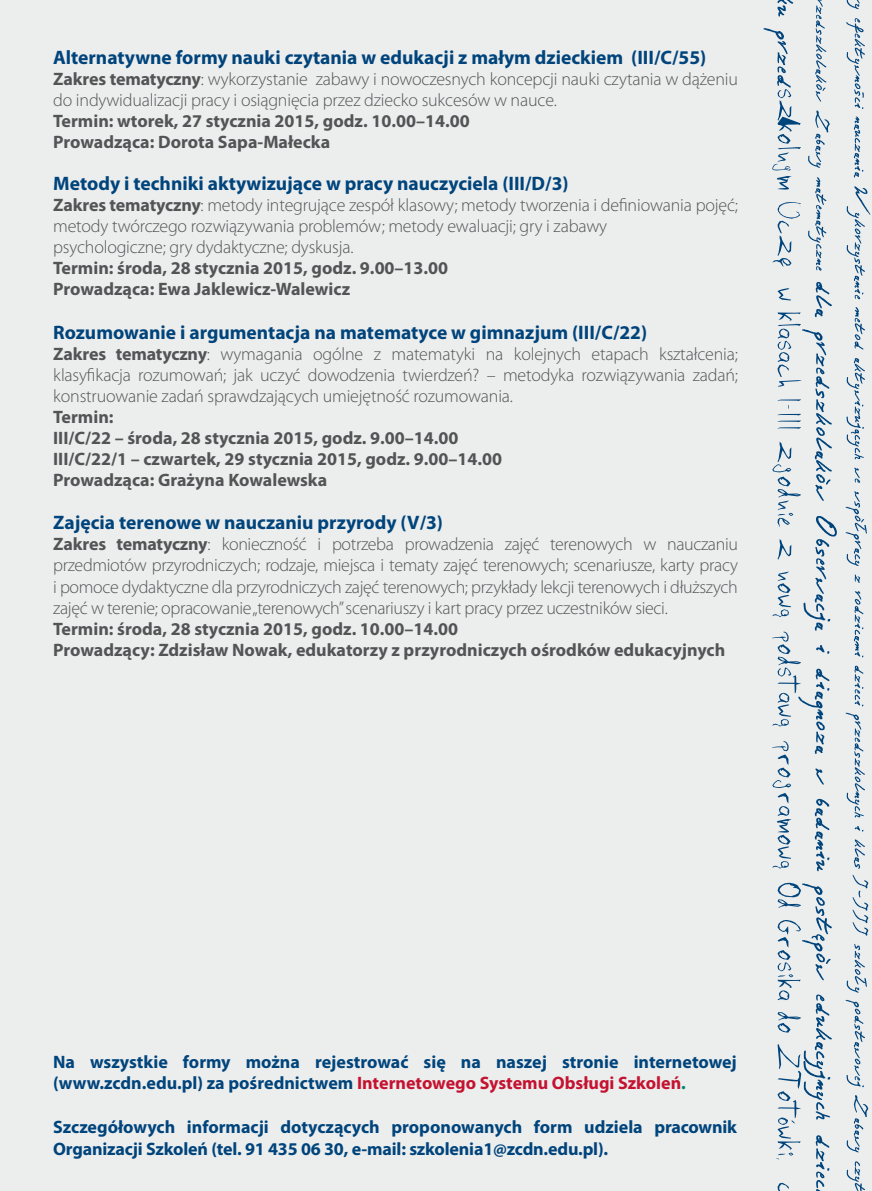
<style>
.page{position:relative;width:872px;height:1191px;background:#eceded}
.page>*{position:absolute;margin:0;border:0;box-sizing:border-box;transform-origin:0 0}
.t1{font:700 19.5px "Myriad Pro";color:#00447c}
.t2{font:300 18px/21px "Myriad Pro";letter-spacing:-.01em;color:#545456}
.t3{font:700 18px/21px "Myriad Pro";color:#545456}
.t4{font:700 18px/21.8px "Myriad Pro";color:#00447c}
.s1{font-weight:700}
.s2{color:#c41230}
.s3{color:#008170}
</style>
<div class="page">
<svg style="left:763px;top:0;width:35px;height:1191px"></svg>
<svg style="left:798px;top:0;width:39px;height:1191px"></svg>
<svg style="left:845px;top:0;width:25px;height:1191px"></svg>
<p class="t1" style="left:53px;top:44px;width:654px">Alternatywne formy nauki czytania w edukacji z małym dzieckiem (III/C/55)</p>
<p class="t2" style="left:53px;top:68px;width:686px"><span class="s1">Zakres tematyczny</span>: wykorzystanie zabawy i nowoczesnych koncepcji nauki czytania w dążeniu do indywidualizacji pracy i osiągnięcia przez dziecko sukcesów w nauce.</p>
<p class="t3" style="left:53px;top:109px;width:418px">Termin: wtorek, 27 stycznia 2015, godz. 10.00–14.00<br>Prowadząca: Dorota Sapa-Małecka</p>
<p class="t1" style="left:53px;top:171px;width:517px">Metody i techniki aktywizujące w pracy nauczyciela (III/D/3)</p>
<p class="t2" style="left:53px;top:195px;width:686px"><span class="s1">Zakres tematyczny</span>: metody integrujące zespół klasowy; metody tworzenia i definiowania pojęć; metody twórczego rozwiązywania problemów; metody ewaluacji; gry i zabawy<br>psychologiczne; gry dydaktyczne; dyskusja.</p>
<p class="t3" style="left:53px;top:257px;width:396px">Termin: środa, 28 stycznia 2015, godz. 9.00–13.00<br>Prowadząca: Ewa Jaklewicz-Walewicz</p>
<p class="t1" style="left:53px;top:319px;width:595px">Rozumowanie i argumentacja na matematyce w gimnazjum (III/C/22)</p>
<p class="t2" style="left:53px;top:343px;width:686px;text-align:justify"><span class="s1">Zakres tematyczny</span>: wymagania ogólne z matematyki na kolejnych etapach kształcenia; klasyfikacja rozumowań; jak uczyć dowodzenia twierdzeń? – metodyka rozwiązywania zadań; konstruowanie zadań sprawdzających umiejętność rozumowania.</p>
<p class="t3" style="left:53px;top:406px;width:450px">Termin:<br>III/C/22 – środa, 28 stycznia 2015, godz. 9.00–14.00<br>III/C/22/1 – czwartek, 29 stycznia 2015, godz. 9.00–14.00<br>Prowadząca: Grażyna Kowalewska</p>
<p class="t1" style="left:53px;top:510px;width:391px">Zajęcia terenowe w nauczaniu przyrody (V/3)</p>
<p class="t2" style="left:53px;top:534px;width:686px;text-align:justify"><span class="s1">Zakres tematyczny</span>: konieczność i potrzeba prowadzenia zajęć terenowych w nauczaniu przedmiotów przyrodniczych; rodzaje, miejsca i tematy zajęć terenowych; scenariusze, karty pracy i pomoce dydaktyczne dla przyrodniczych zajęć terenowych; przykłady lekcji terenowych i dłuższych zajęć w terenie; opracowanie „terenowych” scenariuszy i kart pracy przez uczestników sieci.</p>
<p class="t3" style="left:53px;top:617px;width:673px">Termin: środa, 28 stycznia 2015, godz. 10.00–14.00<br>Prowadzący: Zdzisław Nowak, edukatorzy z przyrodniczych ośrodków edukacyjnych</p>
<p class="t4" style="left:53px;top:1050px;width:685px">Na wszystkie formy można rejestrować się na naszej stronie internetowej (www.zcdn.edu.pl) za pośrednictwem <span class="s2">Internetowego Systemu Obsługi Szkoleń</span><span class="s3">.</span></p>
<p class="t4" style="left:53px;top:1115px;width:685px">Szczegółowych informacji dotyczących proponowanych form udziela pracownik<br>Organizacji Szkoleń (tel. 91 435 06 30, e-mail: szkolenia1@zcdn.edu.pl).</p>
</div>
